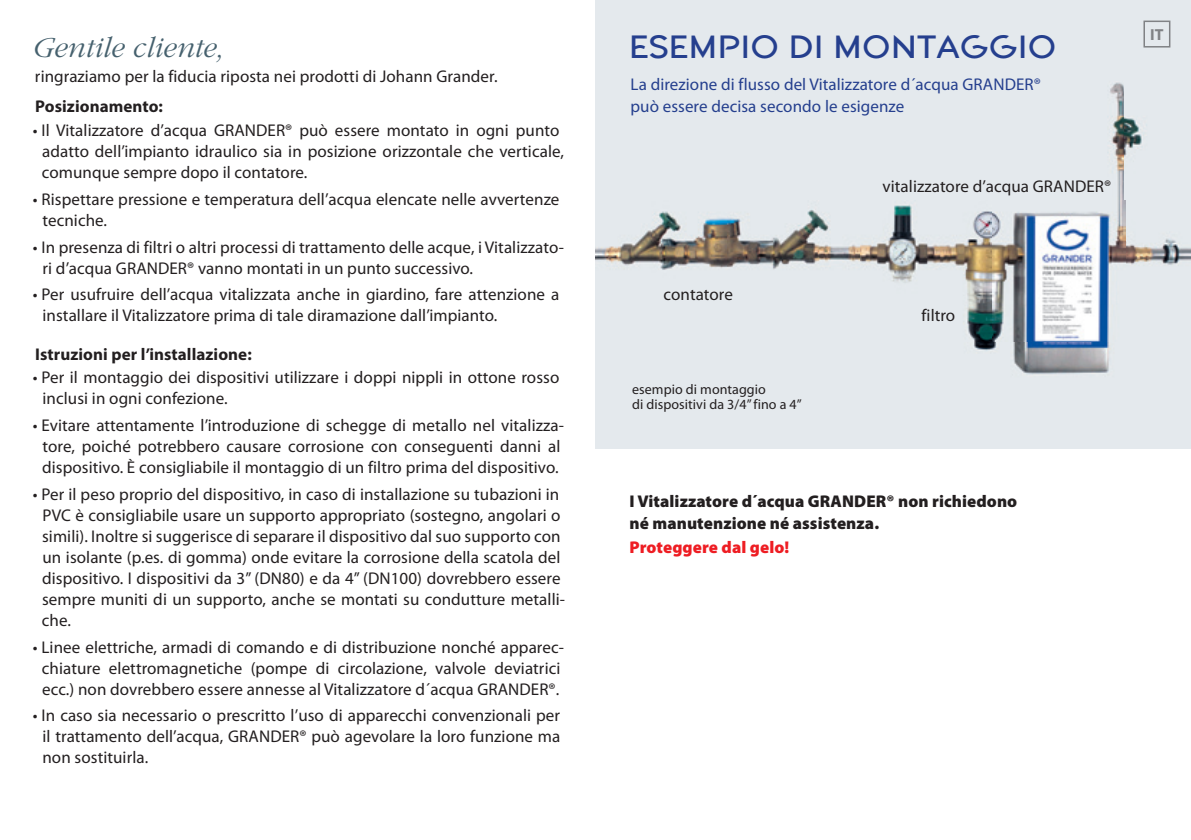
<style>
.page{position:relative;width:1191px;height:840px;background:#fff}
.page>*{position:absolute;margin:0;border:0;box-sizing:border-box;transform-origin:0 0}
.t1{font:32px "Grander";color:#253f8e}
.t2{font:italic 300 30px "Garamond";color:#46616e}
.t3{font:17px/21px "Myriad Pro";letter-spacing:.005em;color:#231f20}
.t4{font:17px/22px "Myriad Pro";letter-spacing:.005em;color:#253f8e}
.t5{font:900 17px/22px "Myriad Pro";letter-spacing:.005em;color:#231f20}
.t6{font:700 17px "Myriad Pro";letter-spacing:.005em;color:#231f20}
.t7{font:900 17px "Myriad Pro";letter-spacing:.005em;color:#ee1d23}
.t8{font:700 16px "Myriad Pro";color:#808285}
.t9{font:14px/15px "Myriad Pro";letter-spacing:.005em;color:#231f20}
</style>
<div class="page">
<div style="left:595px;top:0;width:596px;height:448px;background:#e4e9ed"></div>
<img style="left:595px;top:82px;width:596px;height:292px">
<div style="left:1143px;top:21px;width:27px;height:26px;border:2px solid #808285"></div>
<h2 class="t2" style="left:32px;top:32px;width:193px">Gentile cliente,</h2>
<p class="t3" style="left:35px;top:66px;width:464px">ringraziamo per la fiducia riposta nei prodotti di Johann Grander.</p>
<p class="t6" style="left:35px;top:95px;width:129px">Posizionamento:</p>
<p class="t3" style="left:42px;top:120px;width:523px;text-indent:-9px">• Il Vitalizzatore d’acqua GRANDER® può essere montato in ogni punto adatto dell’impianto idraulico sia in posizione orizzontale che verticale, comunque sempre dopo il contatore.</p>
<p class="t3" style="left:42px;top:189px;width:518px;text-indent:-10px">• Rispettare pressione e temperatura dell’acqua elencate nelle avvertenze tecniche.</p>
<p class="t3" style="left:42px;top:237px;width:523px;text-indent:-10px">• In presenza di filtri o altri processi di trattamento delle acque, i Vitalizzato&shy;ri d’acqua GRANDER® vanno montati in un punto successivo.</p>
<p class="t3" style="left:43px;top:284px;width:518px;text-indent:-10px">• Per usufruire dell’acqua vitalizzata anche in giardino, fare attenzione a installare il Vitalizzatore prima di tale diramazione dall’impianto.</p>
<p class="t6" style="left:35px;top:342px;width:218px">Istruzioni per l’installazione:</p>
<p class="t3" style="left:43px;top:367px;width:518px;text-indent:-10px">• Per il montaggio dei dispositivi utilizzare i doppi nippli in ottone rosso inclusi in ogni confezione.</p>
<p class="t3" style="left:33px;top:415px;width:532px;text-align:center">• Evitare attentamente l’introduzione di schegge di metallo nel vitalizza&shy;tore, poiché potrebbero causare corrosione con conseguenti danni al dispositivo. È consigliabile il montaggio di un filtro prima del dispositivo.</p>
<p class="t3" style="left:42px;top:483px;width:524px;text-indent:-9px">• Per il peso proprio del dispositivo, in caso di installazione su tubazioni in PVC è consigliabile usare un supporto appropriato (sostegno, angolari o simili). Inoltre si suggerisce di separare il dispositivo dal suo supporto con un isolante (p.es. di gomma) onde evitare la corrosione della scatola del dispositivo. I dispositivi da 3” (DN80) e da 4” (DN100) dovrebbero essere sempre muniti di un supporto, anche se montati su condutture metalli&shy;che.</p>
<p class="t3" style="left:33px;top:636px;width:532px;text-align:center">• Linee elettriche, armadi di comando e di distribuzione nonché apparec&shy;chiature elettromagnetiche (pompe di circolazione, valvole deviatrici ecc.) non dovrebbero essere annesse al Vitalizzatore d´acqua GRANDER®.</p>
<p class="t3" style="left:42px;top:705px;width:519px;text-align:justify;text-indent:-10px">• In caso sia necessario o prescritto l’uso di apparecchi convenzionali per il trattamento dell’acqua, GRANDER® può agevolare la loro funzione ma non sostituirla.</p>
<h1 class="t1" style="left:629px;top:28px;width:429px">ESEMPIO DI MONTAGGIO</h1>
<p class="t4" style="left:630px;top:74px;width:412px">La direzione di flusso del Vitalizzatore d´acqua GRANDER® può essere decisa secondo le esigenze</p>
<p class="t3" style="left:663px;top:283px;width:71px">contatore</p>
<p class="t9" style="left:632px;top:381px;width:171px">esempio di montaggio<br>di dispositivi da 3/4” fino a 4”</p>
<p class="t3" style="left:882px;top:176px;width:230px">vitalizzatore d’acqua GRANDER®</p>
<p class="t3" style="left:921px;top:305px;width:35px">filtro</p>
<p class="t5" style="left:629px;top:489px;width:389px">I Vitalizzatore d´acqua GRANDER® non richiedono né manutenzione né assistenza.</p>
<p class="t7" style="left:629px;top:536px;width:161px">Proteggere dal gelo!</p>
<p class="t8" style="left:1150px;top:24px;width:15px">IT</p>
</div>
